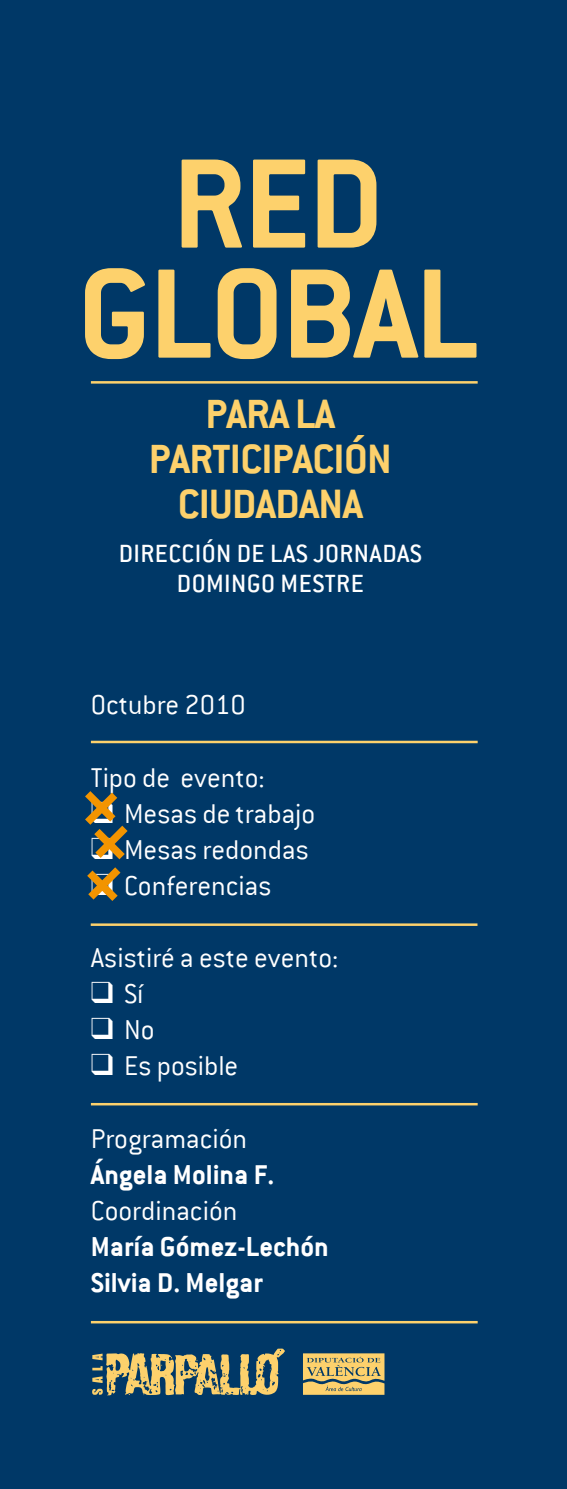
<style>
.page{position:relative;width:567px;height:1489px;background:#fff}
.page>*{position:absolute;margin:0;border:0;box-sizing:border-box;transform-origin:0 0}
.t1{font:700 139.75px/110px "Conduit ITC";letter-spacing:-.015em;color:#fdd16c;text-align:center}
.t2{font:700 45px/45px "Conduit ITC";letter-spacing:-.015em;color:#fdd16c;text-align:center}
.t3{font:300 30px "Conduit ITC";color:#fff}
.t4{font:700 30px/36px "Conduit ITC";color:#fff}
.t5{font:500 27.5px/30px "Conduit ITC";letter-spacing:.015em;color:#fff;text-align:center}
</style>
<div class="page">
<div style="left:0;top:0;width:567px;height:1488px;background:#003867"></div>
<hr style="left:91px;top:740px;width:387px;height:3px;background:#fdd16c">
<hr style="left:91px;top:381px;width:387px;height:2px;background:#fdd16c">
<hr style="left:91px;top:1102px;width:387px;height:3px;background:#fdd16c">
<hr style="left:91px;top:1320px;width:387px;height:3px;background:#fdd16c">
<hr style="left:91px;top:923px;width:386px;height:2px;background:#fdd16c">
<svg style="left:85px;top:791px;width:43px;height:110px"></svg>
<svg style="left:92px;top:1348px;width:193px;height:47px"></svg>
<svg style="left:303px;top:1353px;width:81px;height:41px"></svg>
<h1 class="t1" style="left:78px;top:146px;width:371px">Red global</h1>
<h2 class="t2" style="left:149px;top:390px;width:244px">para la participación ciudadana</h2>
<p class="t5" style="left:119px;top:538px;width:305px">DIRECCIÓN DE LAS JORNADAS<br>DOMINGO MESTRE</p>
<p class="t3" style="left:91px;top:688px;width:156px">Octubre 2010</p>
<p class="t3" style="left:91px;top:761px;width:175px">Tipo de evento:</p>
<p class="t3" style="left:91px;top:797px;width:226px">❑ Mesas de trabajo</p>
<p class="t3" style="left:91px;top:833px;width:219px">❑ Mesas redondas</p>
<p class="t3" style="left:91px;top:869px;width:182px">❑ Conferencias</p>
<p class="t3" style="left:91px;top:941px;width:249px">Asistiré a este evento:</p>
<p class="t3" style="left:91px;top:977px;width:54px">❑ Sí</p>
<p class="t3" style="left:91px;top:1013px;width:65px">❑ No</p>
<p class="t3" style="left:91px;top:1049px;width:149px">❑ Es posible</p>
<p class="t3" style="left:91px;top:1121px;width:158px">Programación</p>
<p class="t4" style="left:91px;top:1155px;width:185px">Ángela Molina F.</p>
<p class="t3" style="left:91px;top:1193px;width:148px">Coordinación</p>
<p class="t4" style="left:91px;top:1227px;width:240px">María Gómez-Lechón<br>Silvia D. Melgar</p>
</div>
